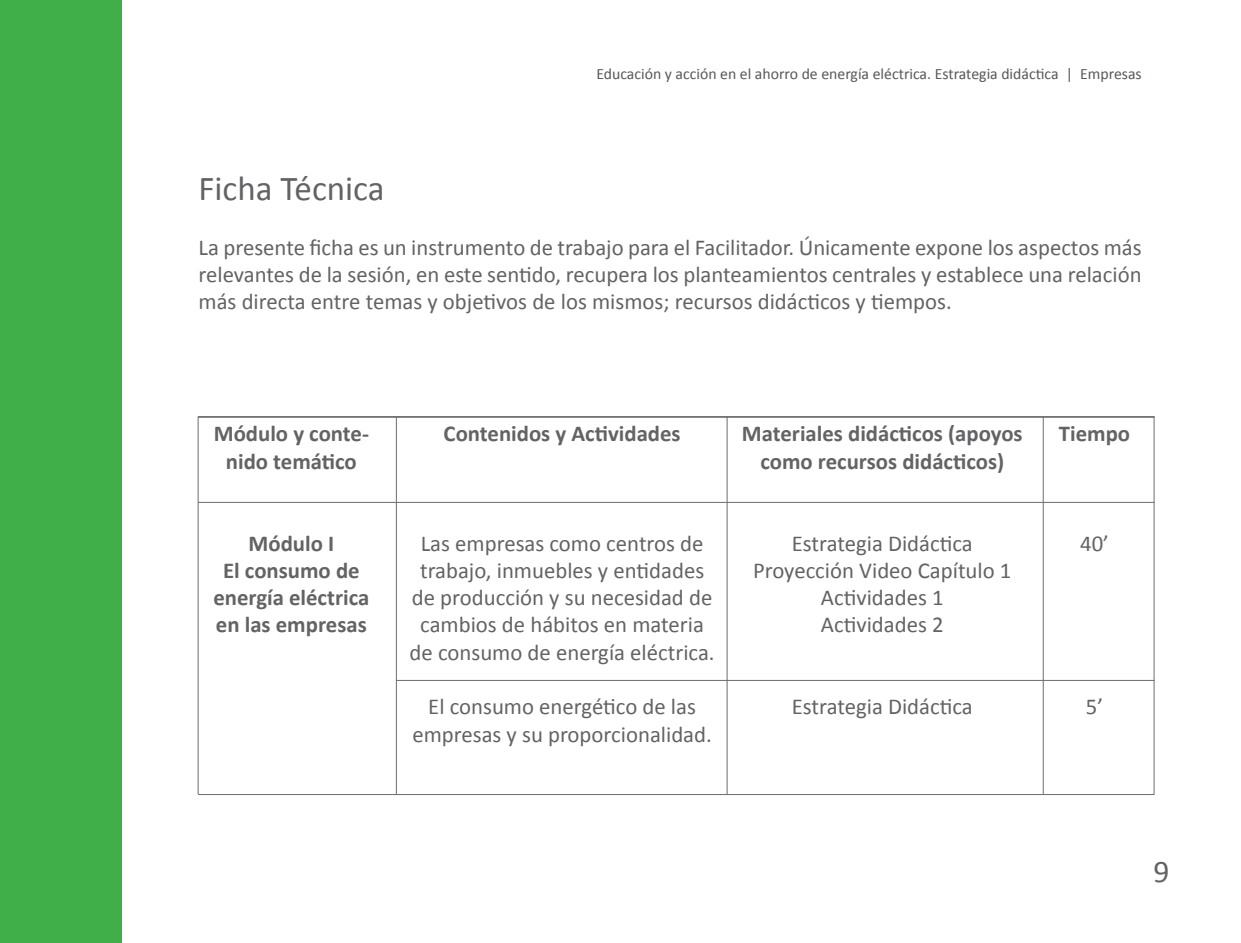
<style>
.page{position:relative;width:1241px;height:943px;background:#fff}
.page>*{position:absolute;margin:0;border:0;box-sizing:border-box;transform-origin:0 0}
.Título_3{font:35px "Calibri";color:#636366}
.t1{font:31.5px "Calibri";color:#636366}
.Título_3-2{font:22.75px/27.3px "Calibri";color:#636366;text-align:center}
.Título_3-3{font:700 22.75px/27.3px "Calibri";color:#636366;text-align:center}
.t2{font:15.75px "Calibri";color:#57585a}
</style>
<div class="page">
<hr style="left:198px;top:502px;width:956px;height:1px;background:#6c6d70">
<hr style="left:396px;top:680px;width:758px;height:1px;background:#6c6d70">
<hr style="left:198px;top:794px;width:956px;height:1px;background:#6c6d70">
<hr style="left:198px;top:416px;width:956px;height:2px;background:#6c6d70">
<hr style="left:396px;top:416px;width:1px;height:378px;background:#6c6d70">
<hr style="left:726px;top:416px;width:1px;height:378px;background:#6c6d70">
<hr style="left:1042px;top:416px;width:1px;height:378px;background:#6c6d70">
<hr style="left:1153px;top:416px;width:1px;height:378px;background:#6c6d70">
<hr style="left:198px;top:416px;width:1px;height:378px;background:#6c6d70">
<div style="left:0;top:0;width:122px;height:943px;background:#40ae49"></div>
<p class="t2" style="left:596px;top:64px;width:547px">Educación y acción en el ahorro de energía eléctrica. Estrategia didáctica | Empresas</p>
<p class="Título_3" style="left:198px;top:166px;width:187px">Ficha Técnica</p>
<p class="Título_3-2" style="left:198px;top:233px;width:944px;text-align:justify">La presente ficha es un instrumento de trabajo para el Facilitador. Únicamente expone los aspectos más relevantes de la sesión, en este sentido, recupera los planteamientos centrales y establece una relación más directa entre temas y objetivos de los mismos; recursos didácticos y tiempos.</p>
<p class="Título_3-3" style="left:214px;top:420px;width:157px">Módulo y conte&shy;nido temático</p>
<p class="Título_3-3" style="left:248px;top:529px;width:87px">Módulo I</p>
<p class="Título_3-3" style="left:213px;top:556px;width:157px">El consumo de energía eléctrica en las empresas</p>
<p class="Título_3-3" style="left:443px;top:420px;width:238px">Contenidos y Actividades</p>
<p class="Título_3-2" style="left:409px;top:529px;width:306px">Las empresas como centros de trabajo, inmuebles y entidades de producción y su necesidad de cambios de hábitos en materia de consumo de energía eléctrica.</p>
<p class="Título_3-2" style="left:412px;top:693px;width:301px">El consumo energético de las empresas y su proporcionalidad.</p>
<p class="Título_3-3" style="left:741px;top:420px;width:282px">Materiales didácticos (apoyos como recursos didácticos)</p>
<p class="Título_3-2" style="left:791px;top:529px;width:182px">Estrategia Didáctica</p>
<p class="Título_3-2" style="left:753px;top:556px;width:260px">Proyección Video Capítulo 1</p>
<p class="Título_3-2" style="left:820px;top:584px;width:124px">Actividades 1</p>
<p class="Título_3-2" style="left:820px;top:611px;width:124px">Actividades 2</p>
<p class="Título_3-2" style="left:791px;top:693px;width:182px">Estrategia Didáctica</p>
<p class="Título_3-3" style="left:1058px;top:420px;width:73px">Tiempo</p>
<p class="Título_3-2" style="left:1079px;top:529px;width:30px">40’</p>
<p class="Título_3-2" style="left:1085px;top:693px;width:19px">5’</p>
<h2 class="t1" style="left:1153px;top:852px;width:17px">9</h2>
</div>
